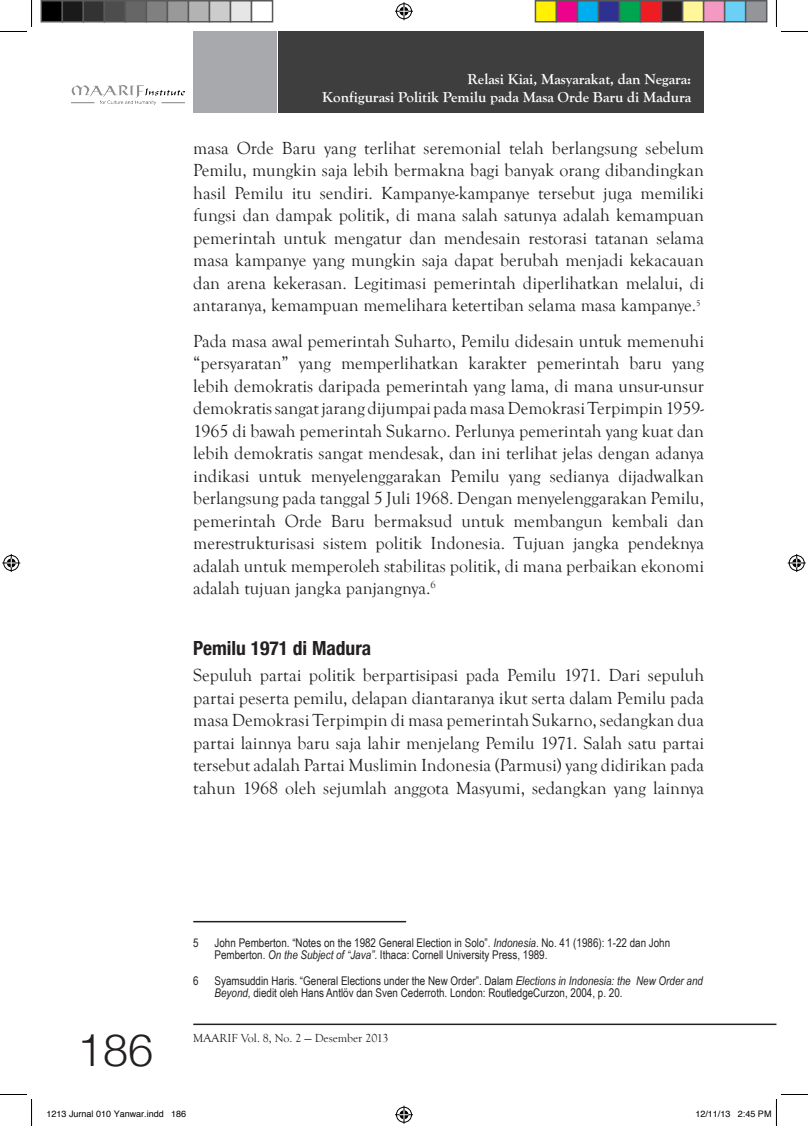
<style>
.page{position:relative;width:808px;height:1126px;background:#fff}
.page>*{position:absolute;margin:0;border:0;box-sizing:border-box;transform-origin:0 0}
.t1{font:300 45px "Helvetica Neue";color:#231f20}
.Judul-Sub{font:700 condensed 19.5px "Helvetica Neue";color:#231f20}
.Text{font:18px/22.5px "Goudy Old Style T";color:#231f20;text-align:justify}
.Footnote_Text{font:18px/22.5px "Goudy Old Style T";color:#231f20;text-align:justify}
.t2{font:700 15px/18px "Goudy Old Style T";color:#fff;text-align:right}
.Footnote_Text-2{font:12px/12px "Arial Narrow";color:#231f20}
.t3{font:12px "Goudy Old Style T";color:#231f20}
.t4{font:9px "Helvetica";color:#000}
.s1{font-style:italic}
</style>
<div class="page">
<div style="left:193px;top:32px;width:83px;height:80px;background:#a8a9ad"></div>
<hr style="left:193px;top:1024px;width:583px;height:1px;background:#231f20">
<div style="left:278px;top:32px;width:425px;height:80px;background:#3e3e3f"></div>
<img style="left:72px;top:85px;width:113px;height:19px">
<hr style="left:193px;top:921px;width:213px;height:1px;background:#231f20">
<svg style="left:0;top:0;width:32px;height:32px"></svg>
<svg style="left:0;top:1094px;width:32px;height:32px"></svg>
<svg style="left:775px;top:0;width:32px;height:32px"></svg>
<svg style="left:395px;top:2px;width:18px;height:18px"></svg>
<svg style="left:395px;top:1106px;width:18px;height:18px"></svg>
<svg style="left:2px;top:554px;width:18px;height:18px"></svg>
<svg style="left:787px;top:554px;width:18px;height:18px"></svg>
<div style="left:41px;top:1px;width:21px;height:21px;background:#000"></div>
<div style="left:40px;top:0;width:23px;height:22px;border:2px solid #595959"></div>
<div style="left:62px;top:1px;width:21px;height:21px;background:#1a1a1a"></div>
<div style="left:62px;top:0;width:22px;height:22px;border:2px solid #595959"></div>
<div style="left:83px;top:1px;width:21px;height:21px;background:#333"></div>
<div style="left:82px;top:0;width:23px;height:22px;border:2px solid #595959"></div>
<div style="left:104px;top:1px;width:21px;height:21px;background:#4d4d4d"></div>
<div style="left:104px;top:0;width:22px;height:22px;border:2px solid #595959"></div>
<div style="left:125px;top:1px;width:21px;height:21px;background:#666"></div>
<div style="left:124px;top:0;width:23px;height:22px;border:2px solid #595959"></div>
<div style="left:146px;top:1px;width:21px;height:21px;background:#808080"></div>
<div style="left:146px;top:0;width:22px;height:22px;border:2px solid #595959"></div>
<div style="left:167px;top:1px;width:21px;height:21px;background:#999"></div>
<div style="left:166px;top:0;width:23px;height:22px;border:2px solid #595959"></div>
<div style="left:188px;top:1px;width:21px;height:21px;background:#b3b3b3"></div>
<div style="left:188px;top:0;width:22px;height:22px;border:2px solid #595959"></div>
<div style="left:209px;top:1px;width:21px;height:21px;background:#ccc"></div>
<div style="left:208px;top:0;width:23px;height:22px;border:2px solid #595959"></div>
<div style="left:230px;top:1px;width:21px;height:21px;background:#e6e6e6"></div>
<div style="left:230px;top:0;width:22px;height:22px;border:2px solid #595959"></div>
<div style="left:250px;top:0;width:23px;height:22px;border:2px solid #595959"></div>
<div style="left:535px;top:1px;width:21px;height:21px;background:#fff101"></div>
<div style="left:534px;top:0;width:23px;height:22px;border:2px solid #595959"></div>
<div style="left:556px;top:1px;width:21px;height:21px;background:#ed028c"></div>
<div style="left:555px;top:0;width:23px;height:22px;border:2px solid #595959"></div>
<div style="left:577px;top:1px;width:21px;height:21px;background:#00aeef"></div>
<div style="left:576px;top:0;width:23px;height:22px;border:2px solid #595959"></div>
<div style="left:598px;top:1px;width:21px;height:21px;background:#2e3092"></div>
<div style="left:597px;top:0;width:23px;height:22px;border:2px solid #595959"></div>
<div style="left:619px;top:1px;width:21px;height:21px;background:#00a54f"></div>
<div style="left:618px;top:0;width:23px;height:22px;border:2px solid #595959"></div>
<div style="left:640px;top:1px;width:21px;height:21px;background:#ee1d23"></div>
<div style="left:639px;top:0;width:23px;height:22px;border:2px solid #595959"></div>
<div style="left:661px;top:1px;width:21px;height:21px;background:#231f20"></div>
<div style="left:660px;top:0;width:23px;height:22px;border:2px solid #595959"></div>
<div style="left:682px;top:1px;width:21px;height:21px;background:#fff79a"></div>
<div style="left:681px;top:0;width:23px;height:22px;border:2px solid #595959"></div>
<div style="left:703px;top:1px;width:21px;height:21px;background:#f499c2"></div>
<div style="left:702px;top:0;width:23px;height:22px;border:2px solid #595959"></div>
<div style="left:724px;top:1px;width:21px;height:21px;background:#6bcff6"></div>
<div style="left:723px;top:0;width:23px;height:22px;border:2px solid #595959"></div>
<div style="left:745px;top:1px;width:21px;height:21px;background:#939598"></div>
<div style="left:744px;top:0;width:23px;height:22px;border:2px solid #595959"></div>
<svg style="left:775px;top:1094px;width:32px;height:32px"></svg>
<p class="t2" style="left:322px;top:71px;width:370px">Relasi Kiai, Masyarakat, dan Negara:<br>Konfigurasi Politik Pemilu pada Masa Orde Baru di Madura</p>
<p class="Footnote_Text" style="left:193px;top:137px;width:512px">masa Orde Baru yang terlihat seremonial telah berlangsung sebelum Pemilu, mungkin saja lebih bermakna bagi banyak orang dibandingkan hasil Pemilu itu sendiri. Kampanye-kampanye tersebut juga memiliki fungsi dan dampak politik, di mana salah satunya adalah kemampuan pemerintah untuk mengatur dan mendesain restorasi tatanan selama masa kampanye yang mungkin saja dapat berubah menjadi kekacauan dan arena kekerasan. Legitimasi pemerintah diperlihatkan melalui, di antaranya, kemampuan memelihara ketertiban selama masa kampanye.<sup>5</sup></p>
<p class="Text" style="left:193px;top:330px;width:512px">Pada masa awal pemerintah Suharto, Pemilu didesain untuk memenuhi “persyaratan” yang memperlihatkan karakter pemerintah baru yang lebih demokratis daripada pemerintah yang lama, di mana unsur-unsur demokratis sangat jarang dijumpai pada masa Demokrasi Terpimpin 1959- 1965 di bawah pemerintah Sukarno. Perlunya pemerintah yang kuat dan lebih demokratis sangat mendesak, dan ini terlihat jelas dengan adanya indikasi untuk menyelenggarakan Pemilu yang sedianya dijadwalkan berlangsung pada tanggal 5 Juli 1968. Dengan menyelenggarakan Pemilu, pemerintah Orde Baru bermaksud untuk membangun kembali dan merestrukturisasi sistem politik Indonesia. Tujuan jangka pendeknya adalah untuk memperoleh stabilitas politik, di mana perbaikan ekonomi adalah tujuan jangka panjangnya.<sup>6</sup></p>
<p class="Judul-Sub" style="left:193px;top:632px;width:179px">Pemilu 1971 di Madura</p>
<p class="Text" style="left:193px;top:665px;width:512px">Sepuluh partai politik berpartisipasi pada Pemilu 1971. Dari sepuluh partai peserta pemilu, delapan diantaranya ikut serta dalam Pemilu pada masa Demokrasi Terpimpin di masa pemerintah Sukarno, sedangkan dua partai lainnya baru saja lahir menjelang Pemilu 1971. Salah satu partai tersebut adalah Partai Muslimin Indonesia (Parmusi) yang didirikan pada tahun 1968 oleh sejumlah anggota Masyumi, sedangkan yang lainnya</p>
<p class="Footnote_Text-2" style="left:193px;top:937px;width:7px">5</p>
<p class="Footnote_Text-2" style="left:214px;top:937px;width:457px">John Pemberton. “Notes on the 1982 General Election in Solo”. <span class="s1">Indonesia</span>. No. 41 (1986): 1-22 dan John<br>Pemberton. <span class="s1">On the Subject of “Java”</span>. Ithaca: Cornell University Press, 1989.</p>
<p class="Footnote_Text-2" style="left:193px;top:974px;width:7px">6</p>
<p class="Footnote_Text-2" style="left:214px;top:974px;width:489px">Syamsuddin Haris. “General Elections under the New Order”. Dalam <span class="s1">Elections in Indonesia: the New Order and<br>Beyond</span>, diedit oleh Hans Antlöv dan Sven Cederroth. London: RoutledgeCurzon, 2004, p. 20.</p>
<h1 class="t1" style="left:78px;top:1013px;width:77px">186</h1>
<p class="t3" style="left:193px;top:1032px;width:196px">MAARIF Vol. 8, No. 2 — Desember 2013</p>
<p class="t4" style="left:46px;top:1107px;width:141px">1213 Jurnal 010 Yanwar.indd 186</p>
<p class="t4" style="left:695px;top:1107px;width:78px">12/11/13 2:45 PM</p>
</div>
